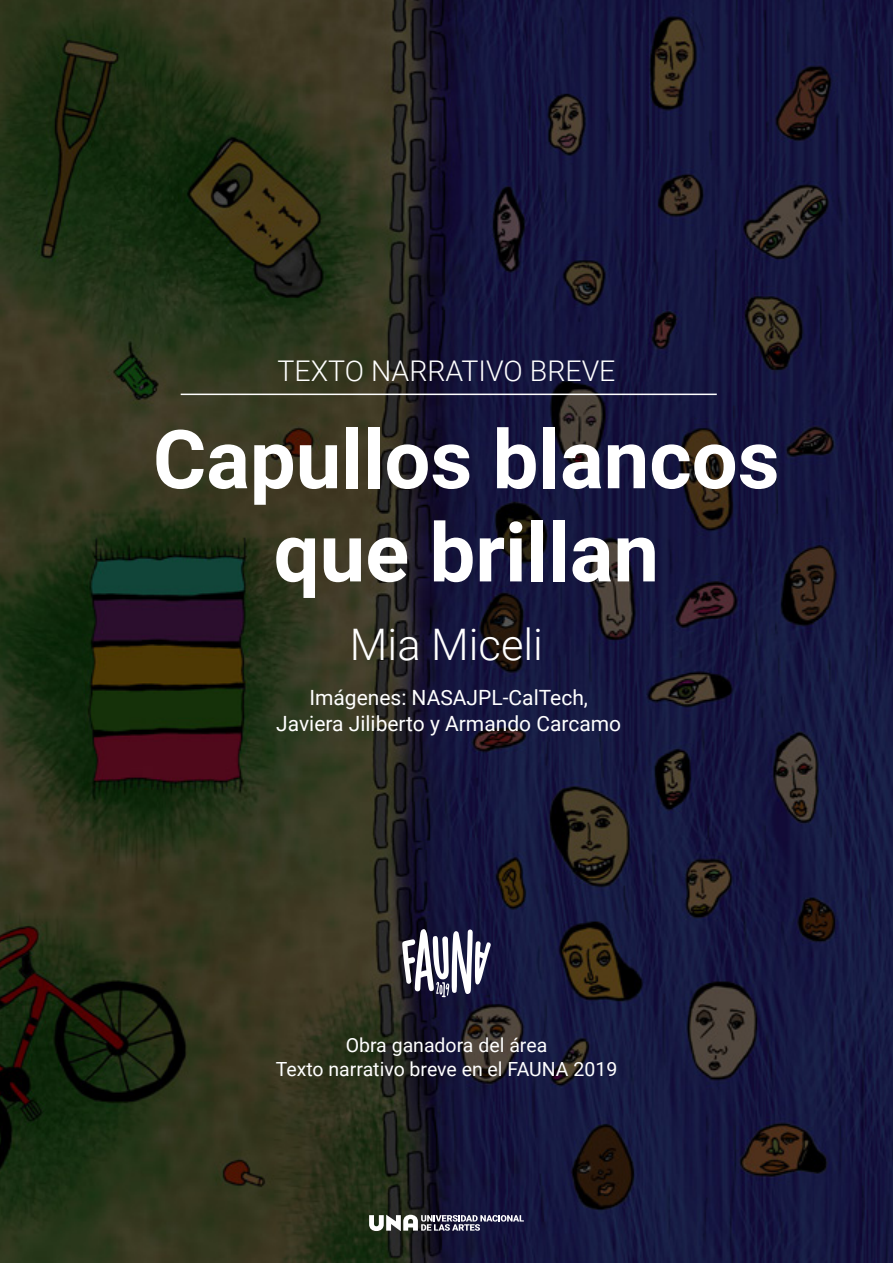
<style>
.page{position:relative;width:893px;height:1263px;background:#fff}
.page>*{position:absolute;margin:0;border:0;box-sizing:border-box;transform-origin:0 0}
.t1{font:700 81.45px "Roboto";color:#fff}
.t2{font:300 43.5px "Roboto";color:#fff}
.t3{font:300 28.5px "Roboto";color:#fff}
.t4{font:21px "Roboto";color:#fff}
.t5{font:19.5px "Roboto";color:#fff}
</style>
<div class="page">
<img style="left:0;top:0;width:893px;height:1263px">
<hr style="left:181px;top:394px;width:536px;height:1px;background:#fff">
<svg style="left:402px;top:929px;width:89px;height:68px"></svg>
<svg style="left:369px;top:1215px;width:155px;height:16px"></svg>
<p class="t3" style="left:278px;top:351px;width:339px">TEXTO NARRATIVO BREVE</p>
<p class="t1" style="left:153px;top:402px;width:628px">Capullos blancos</p>
<p class="t1" style="left:274px;top:495px;width:387px">que brillan</p>
<p class="t2" style="left:350px;top:614px;width:195px">Mia Miceli</p>
<p class="t4" style="left:309px;top:683px;width:280px">Imágenes: NASAJPL-CalTech,</p>
<p class="t4" style="left:276px;top:708px;width:346px">Javiera Jiliberto y Armando Carcamo</p>
<p class="t5" style="left:346px;top:1032px;width:203px">Obra ganadora del área</p>
<p class="t5" style="left:276px;top:1055px;width:343px">Texto narrativo breve en el FAUNA 2019</p>
</div>
